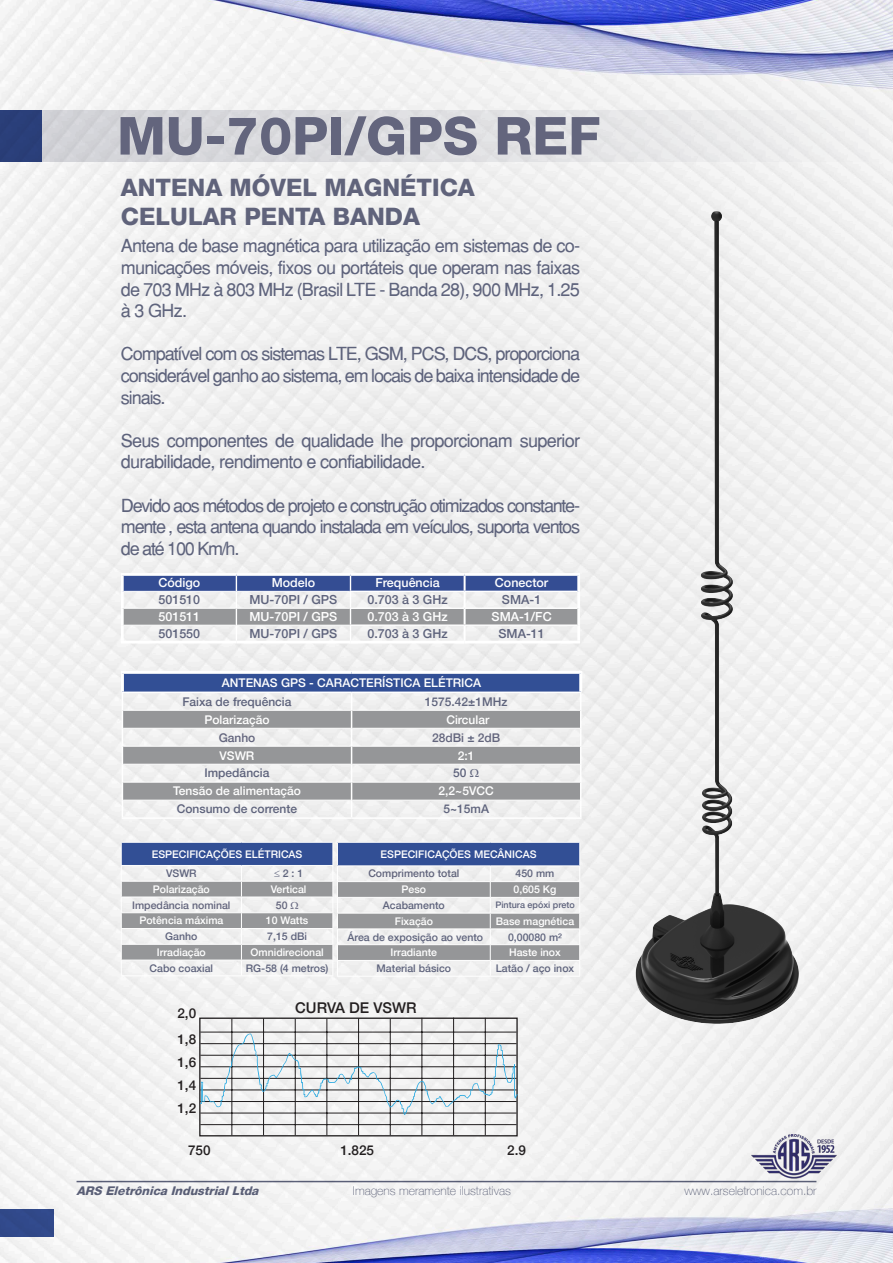
<style>
.page{position:relative;width:893px;height:1263px;background:#fff}
.page>*{position:absolute;margin:0;border:0;box-sizing:border-box;transform-origin:0 0}
.t1{font:800 52.5px "Helvetica 85";color:#63657d}
.t2{font:800 24px "Helvetica 85";color:#60637b}
.t3{font:18px/21.6px "Helvetica";letter-spacing:-.04em;color:#5e637c;text-align:justify}
.t4{font:500 14.85px "Helvetica 65";color:#231f20}
.t5{font:500 13.5px/23.1px "Helvetica 65";color:#231f20;text-align:justify}
.t6{font:500 12.45px "Helvetica 65";color:#fff}
.t7{font:500 12.45px "Helvetica 65";color:#5e637c}
.t8{font:100 12.15px "Helve Nue";color:#5e637c}
.t9{font:500 12px "Helvetica 65";color:#fff}
.t10{font:500 12px "Helvetica 65";color:#5e637c}
.t11{font:italic 800 12px "Helvetica 85";color:#5e637c}
.t12{font:500 12px "Helvetica 65";color:#63657d}
.t13{font:500 10.5px "Helvetica 65";color:#fff}
.t14{font:500 10.5px "Helvetica 65";color:#5e637c}
.t15{font:500 10.5px "Helvetica 65";color:#63657d}
.t16{font:500 10.5px "Helvetica 65";color:#60637b}
.t17{font:500 9px "Helvetica 65";color:#5e637c}
.s1{color:#5e637c}
</style>
<div class="page">
<img style="left:0;top:0;width:893px;height:1263px">
<div style="left:0;top:110px;width:893px;height:52px;background:linear-gradient(to right,#cfcfd5,#f0f0f0)"></div>
<div style="left:0;top:110px;width:41px;height:52px;background:#2a3f79"></div>
<div style="left:0;top:1209px;width:54px;height:27px;background:#344d91"></div>
<hr style="left:892px;top:110px;width:1px;height:52px;background:#5f6279">
<svg style="left:124px;top:576px;width:453px;height:65px"></svg>
<hr style="left:465px;top:624px;width:112px;height:2px;background:#fff">
<hr style="left:121px;top:573px;width:115px;height:3px;background:#fff">
<hr style="left:121px;top:576px;width:3px;height:15px;background:#fff">
<hr style="left:236px;top:573px;width:114px;height:3px;background:#fff">
<hr style="left:350px;top:573px;width:115px;height:3px;background:#fff">
<hr style="left:465px;top:573px;width:115px;height:3px;background:#fff">
<hr style="left:577px;top:576px;width:3px;height:15px;background:#fff">
<hr style="left:121px;top:591px;width:3px;height:17px;background:#fff">
<hr style="left:577px;top:591px;width:3px;height:17px;background:#fff">
<hr style="left:121px;top:608px;width:3px;height:17px;background:#fff">
<hr style="left:577px;top:608px;width:3px;height:17px;background:#fff">
<hr style="left:121px;top:625px;width:3px;height:16px;background:#fff">
<hr style="left:577px;top:625px;width:3px;height:16px;background:#fff">
<hr style="left:121px;top:641px;width:115px;height:2px;background:#fff">
<hr style="left:236px;top:641px;width:114px;height:2px;background:#fff">
<hr style="left:350px;top:641px;width:115px;height:2px;background:#fff">
<hr style="left:465px;top:641px;width:115px;height:2px;background:#fff">
<hr style="left:337px;top:842px;width:153px;height:1px;background:#fff">
<hr style="left:490px;top:842px;width:90px;height:1px;background:#fff">
<hr style="left:337px;top:976px;width:153px;height:1px;background:#fff">
<hr style="left:490px;top:976px;width:90px;height:1px;background:#fff">
<hr style="left:121px;top:842px;width:120px;height:1px;background:#fff">
<hr style="left:241px;top:842px;width:92px;height:1px;background:#fff">
<div style="left:199px;top:1017px;width:319px;height:119px;border:1px solid #201d1e"></div>
<hr style="left:200px;top:1032px;width:317px;height:1px;background:#201d1e">
<hr style="left:200px;top:1124px;width:317px;height:1px;background:#201d1e">
<hr style="left:232px;top:1019px;width:1px;height:116px;background:#201d1e">
<hr style="left:263px;top:1018px;width:1px;height:117px;background:#201d1e">
<hr style="left:295px;top:1019px;width:1px;height:116px;background:#201d1e">
<hr style="left:327px;top:1018px;width:1px;height:117px;background:#201d1e">
<hr style="left:358px;top:1018px;width:1px;height:117px;background:#201d1e">
<hr style="left:390px;top:1019px;width:1px;height:116px;background:#201d1e">
<hr style="left:422px;top:1018px;width:1px;height:117px;background:#201d1e">
<hr style="left:453px;top:1017px;width:1px;height:118px;background:#201d1e">
<hr style="left:485px;top:1018px;width:1px;height:117px;background:#201d1e">
<svg style="left:200px;top:1033px;width:318px;height:82px"></svg>
<img style="left:596px;top:205px;width:244px;height:828px">
<div style="left:122px;top:672px;width:459px;height:20px;background:#324f95"></div>
<hr style="left:121px;top:671px;width:231px;height:3px;background:#fff">
<hr style="left:121px;top:674px;width:3px;height:17px;background:#fff">
<hr style="left:352px;top:671px;width:230px;height:3px;background:#fff">
<hr style="left:579px;top:674px;width:3px;height:17px;background:#fff">
<hr style="left:122px;top:691px;width:230px;height:2px;background:#fff">
<hr style="left:122px;top:817px;width:230px;height:2px;background:#fff">
<hr style="left:352px;top:691px;width:229px;height:2px;background:#fff">
<hr style="left:352px;top:817px;width:229px;height:2px;background:#fff">
<svg style="left:121px;top:843px;width:459px;height:133px"></svg>
<svg style="left:122px;top:693px;width:459px;height:124px"></svg>
<p class="t1" style="left:117px;top:105px;width:485px">MU-70PI/GPS REF</p>
<p class="t2" style="left:121px;top:173px;width:355px">ANTENA MÓVEL MAGNÉTICA</p>
<p class="t2" style="left:121px;top:202px;width:301px">CELULAR PENTA BANDA</p>
<p class="t3" style="left:121px;top:235px;width:461px">Antena de base magnética para utilização em sistemas de co&shy;municações móveis, fixos ou portáteis que operam nas faixas de 703 MHz à 803 MHz (Brasil LTE - Banda 28), 900 MHz, 1.25 à 3 GHz.</p>
<p class="t3" style="left:121px;top:343px;width:461px">Compatível com os sistemas LTE, GSM, PCS, DCS, proporciona considerável ganho ao sistema, em locais de baixa intensidade de sinais.</p>
<p class="t3" style="left:121px;top:429px;width:461px">Seus componentes de qualidade lhe proporcionam superior durabilidade, rendimento e confiabilidade.</p>
<p class="t3" style="left:121px;top:494px;width:461px">Devido aos métodos de projeto e construção otimizados constante&shy;mente , esta antena quando instalada em veículos, suporta ventos de até 100 Km/h.</p>
<p class="t6" style="left:158px;top:575px;width:43px">Código</p>
<p class="t6" style="left:272px;top:575px;width:45px">Modelo</p>
<p class="t6" style="left:375px;top:575px;width:66px">Frequência</p>
<p class="t6" style="left:495px;top:575px;width:55px">Conector</p>
<p class="t7" style="left:159px;top:592px;width:43px">501510</p>
<p class="t7" style="left:249px;top:592px;width:89px">MU-70PI / GPS</p>
<p class="t7" style="left:367px;top:592px;width:82px">0.703 à 3 GHz</p>
<p class="t7" style="left:502px;top:592px;width:41px">SMA-1</p>
<p class="t6" style="left:159px;top:609px;width:43px">501511</p>
<p class="t6" style="left:249px;top:609px;width:89px">MU-70PI / GPS</p>
<p class="t6" style="left:367px;top:609px;width:82px">0.703 à 3 GHz</p>
<p class="t6" style="left:492px;top:609px;width:62px">SMA-1/FC</p>
<p class="t7" style="left:159px;top:626px;width:43px">501550</p>
<p class="t7" style="left:249px;top:626px;width:89px">MU-70PI / GPS</p>
<p class="t7" style="left:367px;top:626px;width:82px">0.703 à 3 GHz</p>
<p class="t7" style="left:498px;top:626px;width:48px">SMA-11</p>
<p class="t9" style="left:222px;top:675px;width:261px">ANTENAS GPS - CARACTERÍSTICA ELÉTRICA</p>
<p class="t10" style="left:183px;top:694px;width:110px">Faixa de frequência</p>
<p class="t10" style="left:425px;top:694px;width:84px">1575.42±1MHz</p>
<p class="t9" style="left:205px;top:712px;width:66px">Polarização</p>
<p class="t9" style="left:446px;top:712px;width:44px">Circular</p>
<p class="t12" style="left:219px;top:730px;width:38px">Ganho</p>
<p class="t12" style="left:432px;top:730px;width:70px">28dBi <span class="s1">±</span> 2dB</p>
<p class="t9" style="left:220px;top:748px;width:36px">VSWR</p>
<p class="t9" style="left:458px;top:748px;width:18px">2:1</p>
<p class="t10" style="left:205px;top:766px;width:66px">Impedância</p>
<p class="t10" style="left:453px;top:766px;width:15px">50</p>
<p class="t9" style="left:173px;top:784px;width:129px">Tensão de alimentação</p>
<p class="t9" style="left:439px;top:784px;width:57px">2,2~5VCC</p>
<p class="t10" style="left:177px;top:802px;width:122px">Consumo de corrente</p>
<p class="t10" style="left:443px;top:802px;width:47px">5~15mA</p>
<p class="t13" style="left:152px;top:848px;width:152px">ESPECIFICAÇÕES ELÉTRICAS</p>
<p class="t14" style="left:166px;top:867px;width:32px">VSWR</p>
<p class="t14" style="left:274px;top:867px;width:31px">≤ 2 : 1</p>
<p class="t13" style="left:153px;top:883px;width:58px">Polarização</p>
<p class="t13" style="left:271px;top:883px;width:37px">Vertical</p>
<p class="t15" style="left:132px;top:899px;width:100px">Impedância nominal</p>
<p class="t15" style="left:276px;top:899px;width:13px">50</p>
<p class="t13" style="left:139px;top:914px;width:86px">Potência máxima</p>
<p class="t13" style="left:266px;top:914px;width:44px">10 Watts</p>
<p class="t14" style="left:165px;top:930px;width:34px">Ganho</p>
<p class="t14" style="left:267px;top:930px;width:41px">7,15 dBi</p>
<p class="t13" style="left:157px;top:946px;width:50px">Irradiação</p>
<p class="t13" style="left:251px;top:946px;width:75px">Omnidirecional</p>
<p class="t14" style="left:150px;top:962px;width:65px">Cabo coaxial</p>
<p class="t14" style="left:246px;top:962px;width:84px">RG-58 (4 metros)</p>
<p class="t13" style="left:381px;top:848px;width:158px">ESPECIFICAÇÕES MECÂNICAS</p>
<p class="t16" style="left:368px;top:867px;width:93px">Comprimento total</p>
<p class="t14" style="left:516px;top:867px;width:40px">450 mm</p>
<p class="t13" style="left:402px;top:883px;width:26px">Peso</p>
<p class="t13" style="left:514px;top:883px;width:44px">0,605 Kg</p>
<p class="t14" style="left:383px;top:899px;width:63px">Acabamento</p>
<p class="t17" style="left:495px;top:899px;width:81px">Pintura epóxi preto</p>
<p class="t13" style="left:395px;top:915px;width:40px">Fixação</p>
<p class="t13" style="left:496px;top:915px;width:80px">Base magnética</p>
<p class="t14" style="left:348px;top:930px;width:137px">Área de exposição ao vento</p>
<p class="t14" style="left:508px;top:930px;width:55px">0,00080 m²</p>
<p class="t13" style="left:391px;top:946px;width:48px">Irradiante</p>
<p class="t13" style="left:509px;top:946px;width:53px">Haste inox</p>
<p class="t14" style="left:377px;top:962px;width:76px">Material básico</p>
<p class="t14" style="left:496px;top:962px;width:80px">Latão / aço inox</p>
<p class="t5" style="left:177px;top:1002px;width:20px">2,0</p>
<p class="t4" style="left:295px;top:999px;width:123px">CURVA DE VSWR</p>
<p class="t5" style="left:177px;top:1027px;width:20px">1,8<br>1,6<br>1,4<br>1,2</p>
<p class="t5" style="left:188px;top:1138px;width:24px">750</p>
<p class="t5" style="left:340px;top:1138px;width:35px">1.825</p>
<p class="t5" style="left:507px;top:1138px;width:20px">2.9</p>
<p class="t11" style="left:77px;top:1183px;width:187px">ARS Eletrônica IndustrialLtda</p>
<p class="t8" style="left:353px;top:1183px;width:160px">Imagens meramente ilustrativas</p>
<p class="t8" style="left:684px;top:1183px;width:134px">www.arseletronica.com.br</p>
</div>
